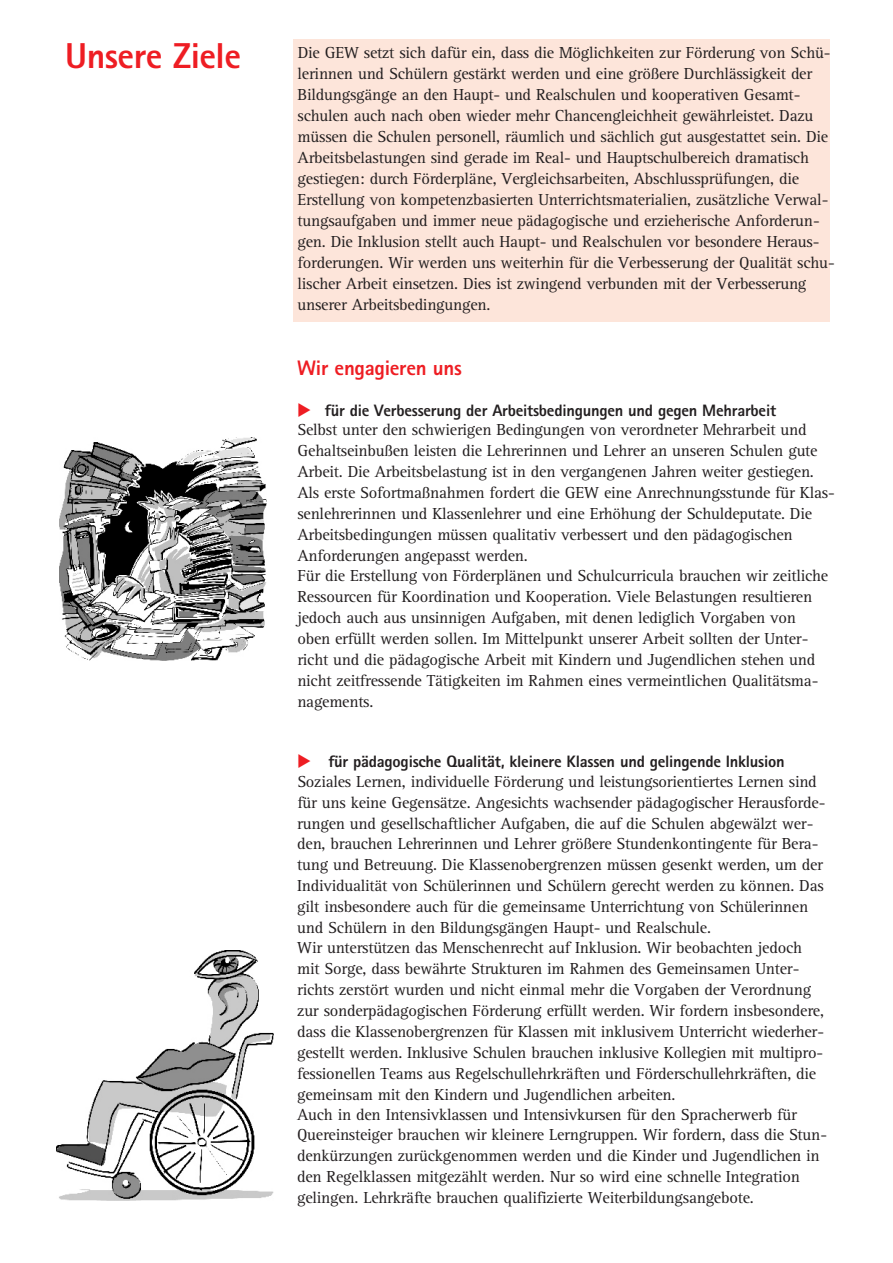
<style>
.page{position:relative;width:893px;height:1263px;background:#fff}
.page>*{position:absolute;margin:0;border:0;box-sizing:border-box;transform-origin:0 0}
.t1{font:800 36px "Rotis Sans Serif Std";letter-spacing:-.015em;color:#ee1d23}
.t2{font:800 21px "Rotis Sans Serif Std";letter-spacing:-.015em;color:#ee1d23}
.t3{font:16.5px/20.9px "Rotis Serif";letter-spacing:-.015em;color:#231f20}
.t4{font:800 16.5px "Rotis Sans Serif Std";letter-spacing:-.015em;color:#231f20}
</style>
<div class="page">
<div style="left:293px;top:39px;width:537px;height:282px;background:#fde5da"></div>
<img style="left:59px;top:437px;width:208px;height:223px">
<img style="left:56px;top:951px;width:217px;height:249px">
<h1 class="t1" style="left:65px;top:43px;width:177px">Unsere Ziele</h1>
<p class="t3" style="left:298px;top:44px;width:539px">Die GEW setzt sich dafür ein, dass die Möglichkeiten zur Förderung von Schü&shy;lerinnen und Schülern gestärkt werden und eine größere Durchlässigkeit der Bildungsgänge an den Haupt- und Realschulen und kooperativen Gesamt&shy;schulen auch nach oben wieder mehr Chancengleichheit gewährleistet. Dazu müssen die Schulen personell, räumlich und sächlich gut ausgestattet sein. Die Arbeitsbelastungen sind gerade im Real- und Hauptschulbereich dramatisch gestiegen: durch Förderpläne, Vergleichsarbeiten, Abschlussprüfungen, die Erstellung von kompetenzbasierten Unterrichtsmaterialien, zusätzliche Verwal&shy;tungsaufgaben und immer neue pädagogische und erzieherische Anforderun&shy;gen. Die Inklusion stellt auch Haupt- und Realschulen vor besondere Heraus&shy;forderungen. Wir werden uns weiterhin für die Verbesserung der Qualität schu&shy;lischer Arbeit einsetzen. Dies ist zwingend verbunden mit der Verbesserung unserer Arbeitsbedingungen.</p>
<p class="t2" style="left:297px;top:360px;width:166px">Wir engagieren uns</p>
<p class="t4" style="left:325px;top:405px;width:453px">für die Verbesserung der Arbeitsbedingungen und gegen Mehrarbeit</p>
<p class="t3" style="left:297px;top:421px;width:539px">Selbst unter den schwierigen Bedingungen von verordneter Mehrarbeit und Gehaltseinbußen leisten die Lehrerinnen und Lehrer an unseren Schulen gute Arbeit. Die Arbeitsbelastung ist in den vergangenen Jahren weiter gestiegen.<br>Als erste Sofortmaßnahmen fordert die GEW eine Anrechnungsstunde für Klas&shy;senlehrerinnen und Klassenlehrer und eine Erhöhung der Schuldeputate. Die Arbeitsbedingungen müssen qualitativ verbessert und den pädagogischen Anforderungen angepasst werden.<br>Für die Erstellung von Förderplänen und Schulcurricula brauchen wir zeitliche Ressourcen für Koordination und Kooperation. Viele Belastungen resultieren jedoch auch aus unsinnigen Aufgaben, mit denen lediglich Vorgaben von<br>oben erfüllt werden sollen. Im Mittelpunkt unserer Arbeit sollten der Unter&shy;richt und die pädagogische Arbeit mit Kindern und Jugendlichen stehen und nicht zeitfressende Tätigkeiten im Rahmen eines vermeintlichen Qualitätsma&shy;nagements.</p>
<p class="t4" style="left:328px;top:756px;width:458px">für pädagogische Qualität, kleinere Klassen und gelingende Inklusion</p>
<p class="t3" style="left:297px;top:772px;width:531px">Soziales Lernen, individuelle Förderung und leistungsorientiertes Lernen sind für uns keine Gegensätze. Angesichts wachsender pädagogischer Herausforde&shy;rungen und gesellschaftlicher Aufgaben, die auf die Schulen abgewälzt wer&shy;den, brauchen Lehrerinnen und Lehrer größere Stundenkontingente für Bera&shy;tung und Betreuung. Die Klassenobergrenzen müssen gesenkt werden, um der Individualität von Schülerinnen und Schülern gerecht werden zu können. Das gilt insbesondere auch für die gemeinsame Unterrichtung von Schülerinnen und Schülern in den Bildungsgängen Haupt- und Realschule.<br>Wir unterstützen das Menschenrecht auf Inklusion. Wir beobachten jedoch mit Sorge, dass bewährte Strukturen im Rahmen des Gemeinsamen Unter&shy;richts zerstört wurden und nicht einmal mehr die Vorgaben der Verordnung zur sonderpädagogischen Förderung erfüllt werden. Wir fordern insbesondere, dass die Klassenobergrenzen für Klassen mit inklusivem Unterricht wiederher&shy;gestellt werden. Inklusive Schulen brauchen inklusive Kollegien mit multipro&shy;fessionellen Teams aus Regelschullehrkräften und Förderschullehrkräften, die gemeinsam mit den Kindern und Jugendlichen arbeiten.<br>Auch in den Intensivklassen und Intensivkursen für den Spracherwerb für Quereinsteiger brauchen wir kleinere Lerngruppen. Wir fordern, dass die Stun&shy;denkürzungen zurückgenommen werden und die Kinder und Jugendlichen in den Regelklassen mitgezählt werden. Nur so wird eine schnelle Integration gelingen. Lehrkräfte brauchen qualifizierte Weiterbildungsangebote.</p>
</div>
